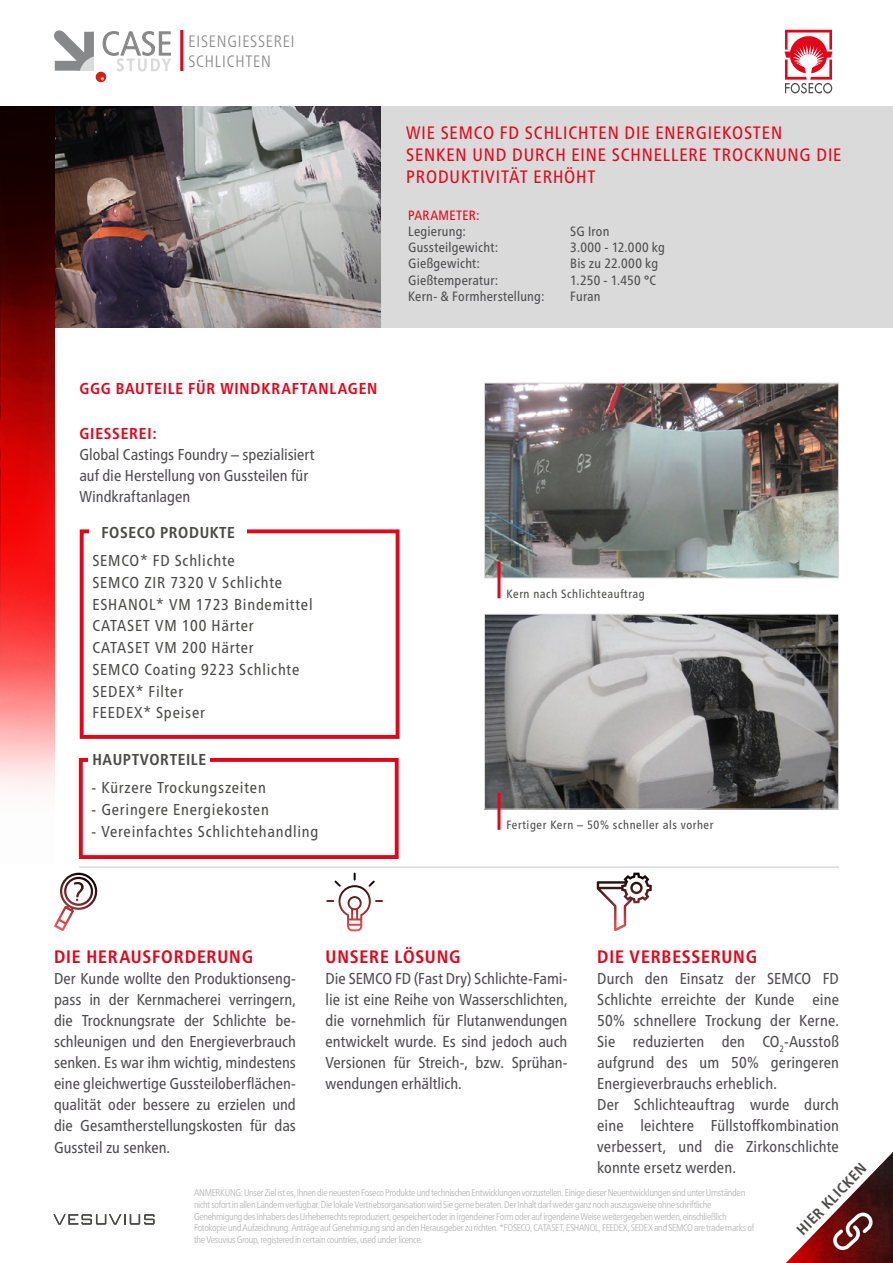
<style>
.page{position:relative;width:893px;height:1263px;background:#fff}
.page>*{position:absolute;margin:0;border:0;box-sizing:border-box;transform-origin:0 0}
.t1{font:300 condensed 33.3px "Frutiger LT";color:#878787;scale:1.09 1}
.t2{font:condensed 18px/21.6px "Frutiger Neue LTW1 G";letter-spacing:.05em;color:#e3051a}
.t3{font:700 condensed 18px "Frutiger Neue LTW1 G";letter-spacing:.045em;color:#e3051a}
.t4{font:300 condensed 16.95px "Frutiger LT";letter-spacing:.14em;color:#dadada;scale:1.07 1}
.t5{font:300 condensed 16.5px "Frutiger Neue LTW1 G";letter-spacing:.05em;color:#878787}
.t6{font:condensed 15.75px/21px "Frutiger Neue LTW1 G";letter-spacing:.005em;color:#4f4c50;text-align:justify}
.t7{font:condensed 15.75px "Frutiger Neue LTW1 G";letter-spacing:.05em;color:#4a4a49}
.t8{font:700 condensed 15.75px "Frutiger Neue LTW1 G";letter-spacing:.055em;color:#e3051a}
.t9{font:700 condensed 15.75px "Frutiger Neue LTW1 G";letter-spacing:.04em;color:#4a4a49}
.t10{font:700 condensed 15px "Frutiger Neue LTW1 G";color:#4a4a49}
.t11{font:condensed 13.5px "Frutiger Neue LTW1 G";letter-spacing:.015em;color:#4f4c50}
.t12{font:condensed 13.5px "Frutiger Neue LTW1 G";letter-spacing:.035em;color:#4f4c50}
.t13{font:condensed 13.5px "Frutiger Neue LTW1 G";letter-spacing:.025em;color:#e3051a}
.t14{font:condensed 12px "Frutiger Neue LTW1 G";letter-spacing:.05em;color:#4a4a49}
.t15{font:300 condensed 9.75px/11.7px "Frutiger Neue LTW1 G";letter-spacing:-.03em;color:#b3b2b2}
</style>
<div class="page">
<img style="left:54px;top:106px;width:328px;height:221px">
<div style="left:382px;top:106px;width:511px;height:221px;background:#dadada"></div>
<svg style="left:784px;top:30px;width:48px;height:63px"></svg>
<svg style="left:96px;top:72px;width:10px;height:10px"></svg>
<svg style="left:54px;top:30px;width:40px;height:41px"></svg>
<hr style="left:180px;top:30px;width:3px;height:41px;background:#e3051a">
<div style="left:80px;top:529px;width:319px;height:210px;border:4px solid #e3051a"></div>
<div style="left:90px;top:525px;width:157px;height:18px;background:#fff"></div>
<div style="left:79px;top:758px;width:320px;height:101px;border:4px solid #e3051a"></div>
<div style="left:89px;top:753px;width:121px;height:17px;background:#fff"></div>
<hr style="left:79px;top:866px;width:760px;height:2px;background:#dadada">
<svg style="left:53px;top:1214px;width:101px;height:10px"></svg>
<svg style="left:54px;top:873px;width:44px;height:58px"></svg>
<svg style="left:326px;top:873px;width:57px;height:58px"></svg>
<svg style="left:597px;top:873px;width:55px;height:58px"></svg>
<img style="left:0;top:106px;width:54px;height:684px">
<img style="left:486px;top:616px;width:351px;height:191px">
<div style="left:484px;top:614px;width:355px;height:195px;border:1px solid #dadada"></div>
<hr style="left:497px;top:793px;width:3px;height:37px;background:#e3051a">
<svg style="left:786px;top:1152px;width:107px;height:111px"></svg>
<img style="left:486px;top:385px;width:351px;height:191px">
<div style="left:484px;top:383px;width:355px;height:195px;border:1px solid #dadada"></div>
<hr style="left:497px;top:561px;width:3px;height:37px;background:#e3051a">
<p class="t1" style="left:101px;top:25px;width:67px">CASE</p>
<p class="t4" style="left:117px;top:55px;width:52px">STUDY</p>
<p class="t5" style="left:189px;top:31px;width:108px">EISENGIESSEREI</p>
<p class="t5" style="left:189px;top:51px;width:84px">SCHLICHTEN</p>
<p class="t2" style="left:406px;top:122px;width:437px">WIE SEMCO FD SCHLICHTEN DIE ENERGIEKOSTEN<br>SENKEN UND DURCH EINE SCHNELLERE TROCKNUNG DIE<br>PRODUKTIVITÄT ERHÖHT</p>
<p class="t13" style="left:408px;top:207px;width:73px">PARAMETER:</p>
<p class="t11" style="left:408px;top:223px;width:59px">Legierung:</p>
<p class="t11" style="left:570px;top:223px;width:41px">SG Iron</p>
<p class="t11" style="left:408px;top:240px;width:91px">Gussteilgewicht:</p>
<p class="t12" style="left:570px;top:240px;width:96px">3.000 - 12.000 kg</p>
<p class="t11" style="left:408px;top:256px;width:73px">Gießgewicht:</p>
<p class="t11" style="left:570px;top:256px;width:89px">Bis zu 22.000 kg</p>
<p class="t11" style="left:408px;top:272px;width:92px">Gießtemperatur:</p>
<p class="t11" style="left:570px;top:272px;width:87px">1.250 - 1.450 °C</p>
<p class="t11" style="left:408px;top:288px;width:138px">Kern- &amp; Formherstellung:</p>
<p class="t11" style="left:570px;top:288px;width:32px">Furan</p>
<p class="t8" style="left:79px;top:379px;width:300px">GGG BAUTEILE FÜR WINDKRAFTANLAGEN</p>
<p class="t8" style="left:79px;top:424px;width:79px">GIESSEREI:</p>
<p class="t6" style="left:79px;top:444px;width:237px">Global Castings Foundry – spezialisiert</p>
<p class="t6" style="left:79px;top:465px;width:230px">auf die Herstellung von Gussteilen für</p>
<p class="t6" style="left:79px;top:486px;width:112px">Windkraftanlagen</p>
<p class="t9" style="left:101px;top:523px;width:135px">FOSECO PRODUKTE</p>
<p class="t7" style="left:92px;top:551px;width:144px">SEMCO* FD Schlichte</p>
<p class="t7" style="left:92px;top:573px;width:191px">SEMCO ZIR 7320 V Schlichte</p>
<p class="t7" style="left:92px;top:595px;width:222px">ESHANOL* VM 1723 Bindemittel</p>
<p class="t7" style="left:92px;top:616px;width:163px">CATASET VM 100 Härter</p>
<p class="t7" style="left:92px;top:638px;width:163px">CATASET VM 200 Härter</p>
<p class="t7" style="left:92px;top:660px;width:208px">SEMCO Coating 9223 Schlichte</p>
<p class="t7" style="left:92px;top:682px;width:92px">SEDEX* Filter</p>
<p class="t7" style="left:92px;top:703px;width:114px">FEEDEX* Speiser</p>
<p class="t9" style="left:92px;top:750px;width:115px">HAUPTVORTEILE</p>
<p class="t7" style="left:92px;top:778px;width:176px">- Kürzere Trockungszeiten</p>
<p class="t7" style="left:92px;top:800px;width:179px">- Geringere Energiekosten</p>
<p class="t7" style="left:92px;top:822px;width:228px">- Vereinfachtes Schlichtehandling</p>
<p class="t14" style="left:506px;top:586px;width:140px">Kern nach Schlichteauftrag</p>
<p class="t14" style="left:506px;top:818px;width:208px">Fertiger Kern – 50% schneller als vorher</p>
<p class="t3" style="left:326px;top:946px;width:137px">UNSERE LÖSUNG</p>
<p class="t6" style="left:326px;top:968px;width:243px">Die SEMCO FD (Fast Dry) Schlichte-Fami&shy;lie ist eine Reihe von Wasserschlichten, die vornehmlich für Flutanwendungen entwickelt wurde. Es sind jedoch auch Versionen für Streich-, bzw. Sprühan&shy;wendungen erhältlich.</p>
<p class="t3" style="left:54px;top:946px;width:201px">DIE HERAUSFORDERUNG</p>
<p class="t6" style="left:54px;top:968px;width:243px">Der Kunde wollte den Produktionseng&shy;pass in der Kernmacherei verringern, die Trocknungsrate der Schlichte be&shy;schleunigen und den Energieverbrauch senken. Es war ihm wichtig, mindestens eine gleichwertige Gussteiloberflächen&shy;qualität oder bessere zu erzielen und die Gesamtherstellungskosten für das</p>
<p class="t6" style="left:54px;top:1137px;width:118px">Gussteil zu senken.</p>
<p class="t3" style="left:597px;top:946px;width:161px">DIE VERBESSERUNG</p>
<p class="t6" style="left:597px;top:968px;width:243px">Durch den Einsatz der SEMCO FD Schlichte erreichte der Kunde eine 50% schnellere Trockung der Kerne.<br>Sie reduzierten den CO<sub>2</sub>-Ausstoß aufgrund des um 50% geringeren Energieverbrauchs erheblich.</p>
<p class="t6" style="left:597px;top:1094px;width:243px">Der Schlichteauftrag wurde durch eine leichtere Füllstoffkombination verbessert, und die Zirkonschlichte konnte ersetz werden.</p>
<p class="t10" style="left:793px;top:1226px;width:94px;rotate:-46deg">HIER KLICKEN</p>
<p class="t15" style="left:194px;top:1187px;width:562px">ANMERKUNG: Unser Ziel ist es, Ihnen die neuesten Foseco Produkte und technischen Entwicklungen vorzustellen. Einige dieser Neuentwicklungen sind unter Umständen nicht sofort in allen Ländern verfügbar. Die lokale Vertriebsorganisation wird Sie gerne beraten. Der Inhalt darf weder ganz noch auszugsweise ohne schriftliche Genehmigung des Inhabers des Urheberrechts reproduziert, gespeichert oder in irgendeiner Form oder auf irgendeine Weise weitergegeben werden, einschließlich Fotokopie und Aufzeichnung. Anträge auf Genehmigung sind an den Herausgeber zu richten. *FOSECO, CATASET, ESHANOL, FEEDEX, SEDEX and SEMCO are trade marks of the Vesuvius Group, registered in certain countries, used under licence.</p>
</div>
